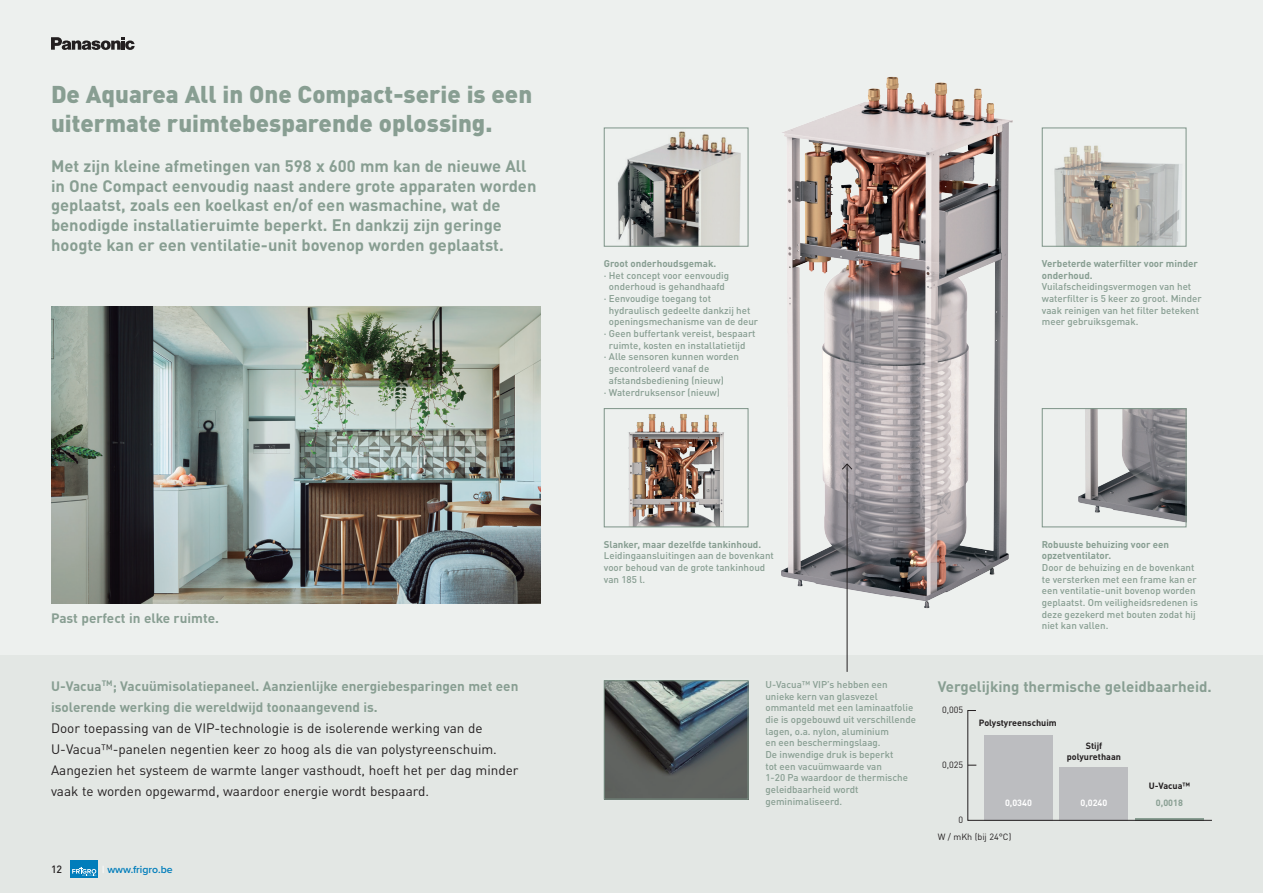
<style>
.page{position:relative;width:1263px;height:893px;background:#edf0ee}
.page>*{position:absolute;margin:0;border:0;box-sizing:border-box;transform-origin:0 0}
._00_23_HEADLINE_18BK{font:900 24px/28.8px "DIN Pro";color:#889e92}
._00_23_HEADLINE_12B{font:700 16.5px/19.8px "DIN Pro";color:#889e92}
._01_20_TEXT_6R{font:700 15px "DIN Pro";color:#889e92}
._01_23_TEXT_10R{font:13.5px/21px "DIN Pro";color:#231f20}
._01_23_TEXT_10B_EDIT{font:700 13.5px/21px "DIN Pro";color:#889e92}
._02_18_SPECS_6_5R{font:600 10.5px "Proxima Nova";color:#007dbb}
.t1{font:500 10.5px "DIN Pro";color:#231f20}
.t2{font:500 9.75px/11.7px "DIN Pro";color:#889e92}
.t3{font:700 9.75px/11.7px "DIN Pro";color:#889e92}
._01_20_TEXT_6B{font:700 9px/10.8px "DIN Pro";color:#231f20;text-align:center}
._01_20_TEXT_6R-2{font:9px "DIN Pro";color:#231f20}
._01_20_TEXT_6B-2{font:700 9px "DIN Pro";color:#fff}
._01_20_TEXT_6B-3{font:700 9px "DIN Pro";color:#889e92}
.s1{color:#fff}
</style>
<div class="page">
<div style="left:0;top:655px;width:1263px;height:238px;background:#e3e7e4"></div>
<svg style="left:967px;top:710px;width:245px;height:111px"></svg>
<img style="left:51px;top:306px;width:489px;height:298px">
<img style="left:618px;top:131px;width:123px;height:114px">
<div style="left:604px;top:128px;width:144px;height:119px;border:1px solid #889e92"></div>
<img style="left:628px;top:414px;width:96px;height:111px">
<div style="left:604px;top:408px;width:144px;height:119px;border:1px solid #889e92"></div>
<img style="left:1054px;top:145px;width:126px;height:100px">
<div style="left:1042px;top:128px;width:144px;height:119px;border:1px solid #889e92"></div>
<img style="left:606px;top:682px;width:140px;height:115px">
<div style="left:604px;top:680px;width:144px;height:119px;border:1px solid #889e92"></div>
<img style="left:781px;top:76px;width:232px;height:540px">
<img style="left:1078px;top:410px;width:106px;height:112px">
<div style="left:1042px;top:408px;width:144px;height:119px;border:1px solid #889e92"></div>
<hr style="left:847px;top:464px;width:1px;height:208px;background:#231f20">
<svg style="left:841px;top:463px;width:12px;height:7px"></svg>
<div style="left:71px;top:860px;width:27px;height:17px;background:#007dbb"></div>
<svg style="left:72px;top:867px;width:24px;height:9px"></svg>
<svg style="left:51px;top:37px;width:84px;height:13px"></svg>
<p class="_00_23_HEADLINE_18BK" style="left:51px;top:79px;width:483px">De Aquarea All in One Compact-serie is een uitermate ruimtebesparende oplossing.</p>
<p class="_00_23_HEADLINE_12B" style="left:51px;top:155px;width:487px">Met zijn kleine afmetingen van 598 x 600 mm kan de nieuwe All in One Compact eenvoudig naast andere grote apparaten worden geplaatst, zoals een koelkast en/of een wasmachine, wat de benodigde installatieruimte beperkt. En dankzij zijn geringe hoogte kan er een ventilatie-unit bovenop worden geplaatst.</p>
<p class="_01_23_TEXT_10B_EDIT" style="left:51px;top:606px;width:169px">Past perfect in elke ruimte.</p>
<p class="_01_23_TEXT_10B_EDIT" style="left:51px;top:674px;width:469px">U-Vacua<sup>TM</sup>; Vacuümisolatiepaneel. Aanzienlijke energiebesparingen met een isolerende werking die wereldwijd toonaangevend is.</p>
<p class="_01_23_TEXT_10R" style="left:51px;top:716px;width:469px">Door toepassing van de VIP-technologie is de isolerende werking van de U-Vacua™-panelen negentien keer zo hoog als die van polystyreenschuim.<br>Aangezien het systeem de warmte langer vasthoudt, hoeft het per dag minder vaak te worden opgewarmd, waardoor energie wordt bespaard.</p>
<p class="t1" style="left:51px;top:861px;width:13px">12</p>
<p class="_02_18_SPECS_6_5R" style="left:102px;top:861px;width:72px"><span class="s1">|</span> www.frigro.be</p>
<p class="t3" style="left:604px;top:257px;width:114px">Groot onderhoudsgemak.</p>
<p class="t2" style="left:604px;top:269px;width:127px;text-align:center">· Het concept voor eenvoudig onderhoud is gehandhaafd</p>
<p class="t2" style="left:609px;top:292px;width:151px;text-indent:-5px">· Eenvoudige toegang tot hydraulisch gedeelte dankzij het openingsmechanisme van de deur</p>
<p class="t2" style="left:604px;top:327px;width:153px;text-align:center">· Geen buffertank vereist, bespaart ruimte, kosten en installatietijd</p>
<p class="t2" style="left:609px;top:350px;width:132px;text-indent:-5px">· Alle sensoren kunnen worden gecontroleerd vanaf de afstandsbediening (nieuw)</p>
<p class="t2" style="left:604px;top:386px;width:118px">· Waterdruksensor (nieuw)</p>
<p class="t3" style="left:1042px;top:257px;width:158px">Verbeterde waterfilter voor minder onderhoud.</p>
<p class="t2" style="left:1042px;top:280px;width:161px">Vuilafscheidingsvermogen van het waterfilter is 5 keer zo groot. Minder vaak reinigen van het filter betekent meer gebruiksgemak.</p>
<p class="t3" style="left:604px;top:537px;width:159px">Slanker, maar dezelfde tankinhoud.</p>
<p class="t2" style="left:604px;top:549px;width:172px">Leidingaansluitingen aan de bovenkant voor behoud van de grote tankinhoud van 185 l.</p>
<p class="t2" style="left:765px;top:678px;width:152px">U-Vacua™ VIP’s hebben een unieke kern van glasvezel ommanteld met een laminaatfolie die is opgebouwd uit verschillende lagen, o.a. nylon, aluminium<br>en een beschermingslaag.<br>De inwendige druk is beperkt<br>tot een vacuümwaarde van<br>1-20 Pa waardoor de thermische geleidbaarheid wordt geminimaliseerd.</p>
<p class="t3" style="left:1042px;top:537px;width:129px">Robuuste behuizing voor een opzetventilator.</p>
<p class="t2" style="left:1042px;top:561px;width:157px">Door de behuizing en de bovenkant te versterken met een frame kan er een ventilatie-unit bovenop worden geplaatst. Om veiligheidsredenen is deze gezekerd met bouten zodat hij niet kan vallen.</p>
<p class="_01_20_TEXT_6R" style="left:938px;top:675px;width:276px">Vergelijking thermische geleidbaarheid.</p>
<p class="_01_20_TEXT_6B" style="left:979px;top:717px;width:79px">Polystyreenschuim</p>
<p class="_01_20_TEXT_6R-2" style="left:942px;top:703px;width:23px">0,005</p>
<p class="_01_20_TEXT_6R-2" style="left:942px;top:758px;width:23px">0,025</p>
<p class="_01_20_TEXT_6R-2" style="left:958px;top:813px;width:6px">0</p>
<p class="_01_20_TEXT_6B" style="left:1067px;top:740px;width:56px">Stijf polyurethaan</p>
<p class="_01_20_TEXT_6B" style="left:1149px;top:780px;width:43px">U-Vacua™</p>
<p class="_01_20_TEXT_6B-2" style="left:1005px;top:796px;width:28px">0,0340</p>
<p class="_01_20_TEXT_6B-2" style="left:1080px;top:796px;width:28px">0,0240</p>
<p class="_01_20_TEXT_6B-3" style="left:1156px;top:796px;width:28px">0,0018</p>
<p class="_01_20_TEXT_6R-2" style="left:938px;top:830px;width:75px">W / mKh (bij 24°C)</p>
</div>
